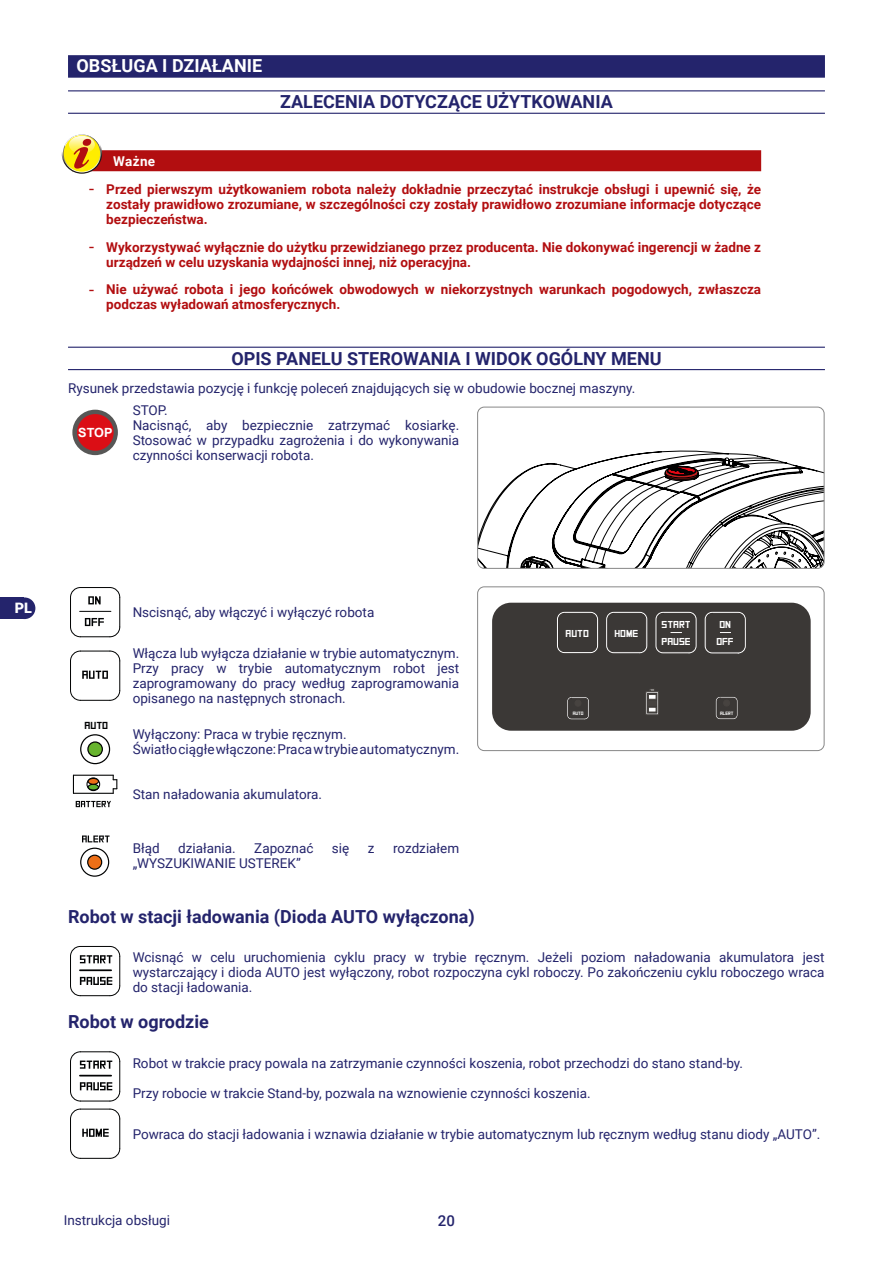
<style>
.page{position:relative;width:893px;height:1263px;background:#fff}
.page>*{position:absolute;margin:0;border:0;box-sizing:border-box;transform-origin:0 0}
.t1{font:700 18px "Roboto";color:#24246c}
.t2{font:700 18px "Roboto";color:#fff}
.t3{font:500 15px "Roboto";color:#24246c}
.t4{font:900 14.4px "Roboto";color:#fff}
.t5{font:13.5px/15px "Roboto";color:#24246c}
.t6{font:700 13.5px/15px "Roboto";color:#b20e10}
.t7{font:700 13.5px "Roboto";letter-spacing:.03em;color:#fff}
.t8{font:700 12.6px "Arial";color:#fff}
.t9{font:10.2px "Square Font";color:#010203}
.t10{font:10.05px/16px "Square Font";color:#fff}
.t11{font:4.8px "Square Font";color:#fff}
.s1{font-weight:400;font-size:18px}
</style>
<div class="page">
<div style="left:0;top:597px;width:24px;height:22px;background:#24246c"></div>
<div style="left:14px;top:597px;width:21px;height:22px;background:#24246c;border-radius:50%"></div>
<div style="left:68px;top:55px;width:757px;height:23px;background:#24246c"></div>
<hr style="left:68px;top:90px;width:757px;height:1px;background:#24246c">
<hr style="left:68px;top:113px;width:757px;height:1px;background:#24246c">
<div style="left:72px;top:150px;width:689px;height:21px;background:#b20e10"></div>
<svg style="left:62px;top:133px;width:40px;height:41px"></svg>
<svg style="left:63px;top:134px;width:38px;height:38px"></svg>
<svg style="left:64px;top:135px;width:36px;height:37px"></svg>
<svg style="left:65px;top:134px;width:34px;height:35px"></svg>
<hr style="left:68px;top:347px;width:757px;height:1px;background:#24246c">
<hr style="left:68px;top:369px;width:757px;height:1px;background:#24246c">
<div style="left:72px;top:410px;width:46px;height:45px;background:#575756;border-radius:50%"></div>
<div style="left:77px;top:414px;width:37px;height:37px;background:#db0e15;border-radius:50%"></div>
<svg style="left:479px;top:450px;width:345px;height:117px"></svg>
<div style="left:477px;top:407px;width:347px;height:162px;border:1px solid #878787;border-radius:7px"></div>
<hr style="left:80px;top:611px;width:31px;height:1px;background:#010202">
<svg style="left:88px;top:596px;width:13px;height:8px"></svg>
<hr style="left:119px;top:597px;width:1px;height:30px;background:#010202">
<svg style="left:110px;top:587px;width:11px;height:11px"></svg>
<hr style="left:80px;top:587px;width:30px;height:1px;background:#010202">
<svg style="left:70px;top:587px;width:10px;height:10px"></svg>
<hr style="left:70px;top:597px;width:1px;height:30px;background:#010202">
<svg style="left:70px;top:618px;width:51px;height:20px"></svg>
<hr style="left:80px;top:636px;width:30px;height:1px;background:#010202">
<div style="left:492px;top:603px;width:319px;height:128px;background:#3b3836;border-radius:19px"></div>
<svg style="left:705px;top:612px;width:41px;height:41px"></svg>
<div style="left:706px;top:613px;width:38px;height:39px;background:#3b3836;border-radius:6px"></div>
<div style="left:706px;top:613px;width:38px;height:39px;border:1px solid #35312f;border-radius:6px"></div>
<svg style="left:655px;top:612px;width:42px;height:41px"></svg>
<div style="left:657px;top:613px;width:38px;height:39px;background:#3b3836;border-radius:6px"></div>
<div style="left:657px;top:613px;width:38px;height:39px;border:1px solid #35312f;border-radius:6px"></div>
<div style="left:606px;top:612px;width:41px;height:41px;background:#e4e3e3;border:1px solid #fff;border-radius:7px"></div>
<div style="left:608px;top:613px;width:38px;height:39px;background:#3b3836;border-radius:6px"></div>
<div style="left:607px;top:613px;width:39px;height:39px;border:1px solid #35312f;border-radius:6px"></div>
<div style="left:557px;top:612px;width:41px;height:41px;background:#f0f0f0;border:1px solid #fff;border-radius:7px"></div>
<div style="left:558px;top:613px;width:39px;height:38px;background:#3b3836;border-radius:6px"></div>
<div style="left:558px;top:613px;width:39px;height:39px;border:1px solid #35312f;border-radius:6px"></div>
<svg style="left:670px;top:632px;width:12px;height:1px"></svg>
<svg style="left:567px;top:697px;width:22px;height:22px"></svg>
<div style="left:568px;top:698px;width:20px;height:20px;background:#3b3836;border-radius:3px"></div>
<div style="left:568px;top:698px;width:20px;height:20px;border:1px solid #35312f;border-radius:3px"></div>
<svg style="left:575px;top:700px;width:6px;height:6px"></svg>
<div style="left:646px;top:692px;width:13px;height:23px;border:1px solid #474340"></div>
<svg style="left:647px;top:693px;width:10px;height:21px"></svg>
<div style="left:648px;top:707px;width:8px;height:5px;background:#fff"></div>
<div style="left:648px;top:707px;width:8px;height:5px;border:1px solid #474340"></div>
<div style="left:648px;top:701px;width:8px;height:5px;background:#474340;border:1px solid #474340"></div>
<svg style="left:648px;top:694px;width:8px;height:5px"></svg>
<svg style="left:716px;top:697px;width:21px;height:22px"></svg>
<div style="left:717px;top:698px;width:19px;height:20px;background:#3b3836;border-radius:3px"></div>
<div style="left:717px;top:698px;width:19px;height:20px;border:1px solid #35312f;border-radius:3px"></div>
<div style="left:723px;top:700px;width:7px;height:6px;border:1px solid #474340;border-radius:50%"></div>
<div style="left:477px;top:586px;width:347px;height:165px;border:1px solid #878787;border-radius:7px"></div>
<svg style="left:70px;top:650px;width:51px;height:51px"></svg>
<hr style="left:80px;top:700px;width:30px;height:1px;background:#010202">
<div style="left:80px;top:734px;width:30px;height:30px;border:1px solid #010202;border-radius:50%"></div>
<div style="left:88px;top:742px;width:14px;height:14px;background:#67b42e;border-radius:50%"></div>
<div style="left:87px;top:741px;width:16px;height:16px;border:1px solid #010202;border-radius:50%"></div>
<svg style="left:76px;top:801px;width:35px;height:6px"></svg>
<hr style="left:73px;top:793px;width:40px;height:1px;background:#010202">
<svg style="left:113px;top:775px;width:4px;height:18px"></svg>
<hr style="left:73px;top:775px;width:40px;height:1px;background:#010202">
<svg style="left:73px;top:776px;width:1px;height:17px"></svg>
<div style="left:86px;top:777px;width:14px;height:14px;border:1px solid #010202;border-radius:50%"></div>
<div style="left:88px;top:784px;width:11px;height:6px;background:#60b22f;border-radius:50%"></div>
<div style="left:88px;top:784px;width:11px;height:6px;border:1px solid #010202;border-radius:50%"></div>
<div style="left:88px;top:778px;width:11px;height:6px;background:#ed6f17;border-radius:50%"></div>
<div style="left:88px;top:778px;width:11px;height:7px;border:1px solid #010202;border-radius:50%"></div>
<svg style="left:82px;top:835px;width:28px;height:7px"></svg>
<div style="left:80px;top:848px;width:29px;height:29px;border:1px solid #010202;border-radius:50%"></div>
<div style="left:88px;top:855px;width:14px;height:14px;background:#ed6f17;border-radius:50%"></div>
<div style="left:87px;top:854px;width:15px;height:16px;border:1px solid #010202;border-radius:50%"></div>
<hr style="left:80px;top:969px;width:31px;height:2px;background:#010203">
<hr style="left:119px;top:956px;width:1px;height:30px;background:#010202">
<svg style="left:70px;top:945px;width:51px;height:18px"></svg>
<hr style="left:70px;top:956px;width:1px;height:30px;background:#010202">
<svg style="left:70px;top:977px;width:51px;height:20px"></svg>
<hr style="left:80px;top:995px;width:30px;height:1px;background:#010202">
<svg style="left:70px;top:1051px;width:51px;height:51px"></svg>
<hr style="left:80px;top:1100px;width:30px;height:1px;background:#010202">
<svg style="left:70px;top:1108px;width:51px;height:51px"></svg>
<hr style="left:80px;top:1158px;width:30px;height:1px;background:#010202">
<h1 class="t2" style="left:77px;top:53px;width:187px">OBSŁUGA I DZIAŁANIE</h1>
<h1 class="t1" style="left:280px;top:89px;width:334px">ZALECENIA DOTYCZĄCE UŻYTKOWANIA</h1>
<p class="t7" style="left:113px;top:152px;width:44px">Ważne</p>
<p class="t6" style="left:106px;top:181px;width:656px;text-align:justify;text-indent:-17px"><span class="s1">-</span> Przed pierwszym użytkowaniem robota należy dokładnie przeczytać instrukcje obsługi i upewnić się, że zostały prawidłowo zrozumiane, w szczególności czy zostały prawidłowo zrozumiane informacje dotyczące bezpieczeństwa.</p>
<p class="t6" style="left:106px;top:239px;width:656px;text-indent:-17px"><span class="s1">-</span> Wykorzystywać wyłącznie do użytku przewidzianego przez producenta. Nie dokonywać ingerencji w żadne z urządzeń w celu uzyskania wydajności innej, niż operacyjna.</p>
<p class="t6" style="left:106px;top:281px;width:656px;text-indent:-17px"><span class="s1">-</span> Nie używać robota i jego końcówek obwodowych w niekorzystnych warunkach pogodowych, zwłaszcza podczas wyładowań atmosferycznych.</p>
<h1 class="t1" style="left:231px;top:346px;width:432px">OPIS PANELU STEROWANIA I WIDOK OGÓLNY MENU</h1>
<p class="t5" style="left:68px;top:380px;width:569px">Rysunek przedstawia pozycję i funkcję poleceń znajdujących się w obudowie bocznej maszyny.</p>
<p class="t8" style="left:78px;top:424px;width:36px">STOP</p>
<p class="t5" style="left:133px;top:402px;width:328px">STOP.<br>Nacisnąć, aby bezpiecznie zatrzymać kosiarkę.<br>Stosować w przypadku zagrożenia i do wykonywania czynności konserwacji robota.</p>
<p class="t4" style="left:15px;top:597px;width:19px">PL</p>
<p class="t9" style="left:85px;top:720px;width:25px">AUTO</p>
<p class="t5" style="left:133px;top:604px;width:243px">Nscisnąć, aby włączyć i wyłączyć robota</p>
<p class="t5" style="left:133px;top:645px;width:328px;text-align:justify">Włącza lub wyłącza działanie w trybie automatycznym.<br>Przy pracy w trybie automatycznym robot jest zaprogramowany do pracy według zaprogramowania opisanego na następnych stronach.</p>
<p class="t5" style="left:133px;top:726px;width:328px">Wyłączony: Praca w trybie ręcznym.<br>Światło ciągłe włączone: Praca w trybie automatycznym.</p>
<p class="t5" style="left:133px;top:786px;width:191px">Stan naładowania akumulatora.</p>
<p class="t10" style="left:566px;top:626px;width:25px">AUTO</p>
<p class="t10" style="left:614px;top:626px;width:25px">HOME</p>
<p class="t10" style="left:662px;top:617px;width:31px">START<br>PAUSE</p>
<p class="t10" style="left:716px;top:617px;width:19px">ON<br>OFF</p>
<p class="t11" style="left:573px;top:711px;width:12px">AUTO</p>
<p class="t11" style="left:720px;top:711px;width:15px">ALERT</p>
<p class="t5" style="left:133px;top:840px;width:29px">Błąd</p>
<p class="t5" style="left:178px;top:840px;width:59px">działania.</p>
<p class="t5" style="left:254px;top:840px;width:61px">Zapoznać</p>
<p class="t5" style="left:332px;top:840px;width:19px">się</p>
<p class="t5" style="left:368px;top:840px;width:8px">z</p>
<p class="t5" style="left:393px;top:840px;width:68px">rozdziałem</p>
<p class="t5" style="left:133px;top:855px;width:170px">„WYSZUKIWANIE USTEREK”</p>
<h1 class="t1" style="left:68px;top:904px;width:408px">Robot w stacji ładowania (Dioda AUTO wyłączona)</h1>
<p class="t5" style="left:133px;top:949px;width:693px;text-align:justify">Wcisnąć w celu uruchomienia cyklu pracy w trybie ręcznym. Jeżeli poziom naładowania akumulatora jest wystarczający i dioda AUTO jest wyłączony, robot rozpoczyna cykl roboczy. Po zakończeniu cyklu roboczego wraca do stacji ładowania.</p>
<h1 class="t1" style="left:68px;top:1009px;width:142px">Robot w ogrodzie</h1>
<p class="t5" style="left:133px;top:1055px;width:612px">Robot w trakcie pracy powala na zatrzymanie czynności koszenia, robot przechodzi do stano stand-by.</p>
<p class="t5" style="left:133px;top:1085px;width:460px">Przy robocie w trakcie Stand-by, pozwala na wznowienie czynności koszenia.</p>
<p class="t5" style="left:133px;top:1126px;width:689px">Powraca do stacji ładowania i wznawia działanie w trybie automatycznym lub ręcznym według stanu diody „AUTO”.</p>
<p class="t5" style="left:64px;top:1212px;width:108px">Instrukcja obsługi</p>
<p class="t3" style="left:438px;top:1210px;width:19px">20</p>
</div>
